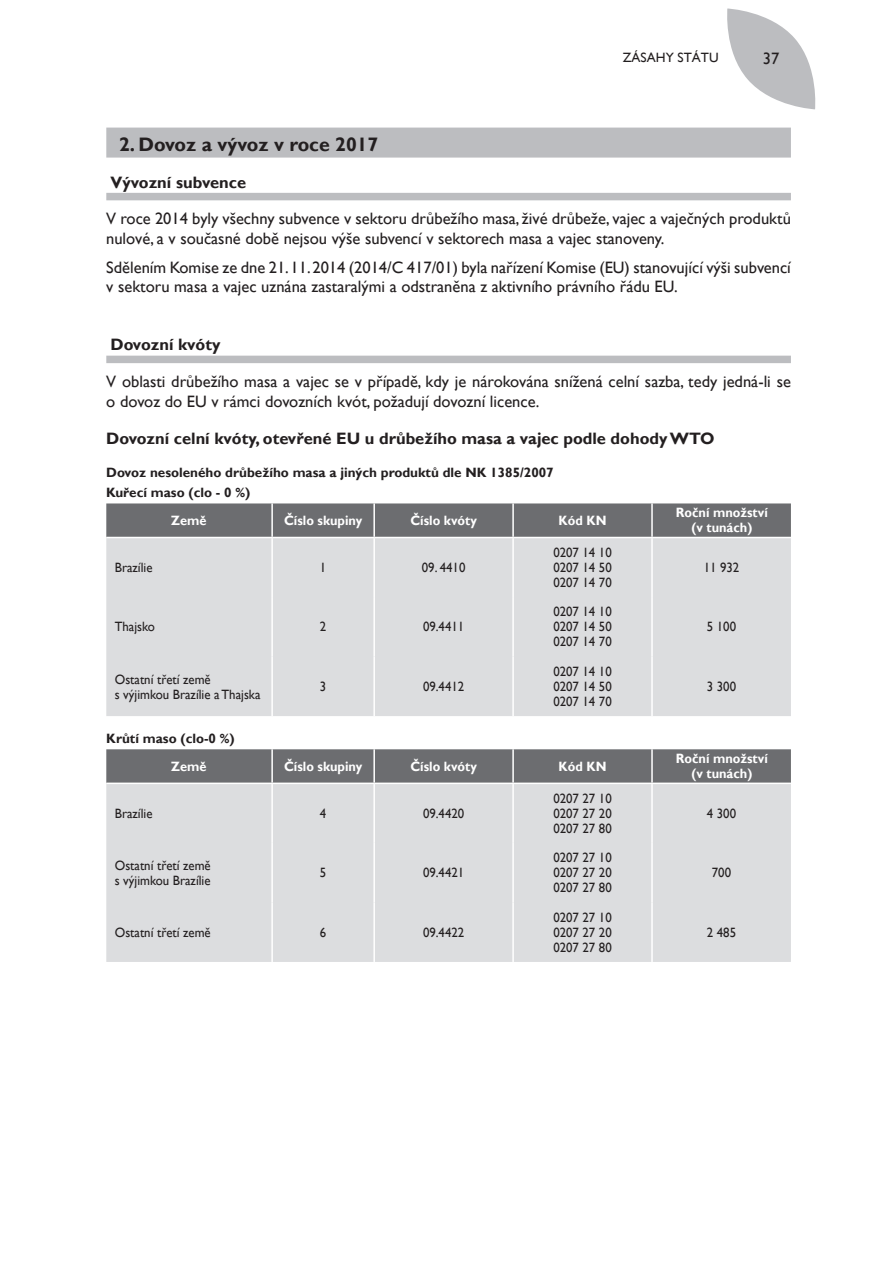
<style>
.page{position:relative;width:893px;height:1263px;background:#fff}
.page>*{position:absolute;margin:0;border:0;box-sizing:border-box;transform-origin:0 0}
.Nadpis_2{font:700 19.5px "Gill Sans";color:#231f20}
.Zakladni_MZe{font:16.5px/19.8px "Gill Sans";color:#231f20}
.Nadpis_4{font:700 16.5px "Gill Sans";color:#231f20}
.Nadpis_3{font:700 16.5px "Gill Sans";color:#231f20}
.Tabulka{font:13.5px/15px "Gill Sans";color:#231f20;scale:.95 1}
.Tabulka_Zahlavi{font:700 13.5px/15px "Gill Sans";color:#fff;text-align:center;scale:.95 1}
.Nadpis_tabulka{font:700 13.5px "Gill Sans";color:#231f20}
.Tabulka-2{font:13.5px "Gill Sans";color:#231f20}
</style>
<div class="page">
<svg style="left:727px;top:9px;width:89px;height:100px"></svg>
<div style="left:106px;top:128px;width:685px;height:30px;background:#bcbdc0"></div>
<div style="left:106px;top:193px;width:685px;height:7px;background:#bcbdc0"></div>
<div style="left:106px;top:356px;width:685px;height:7px;background:#bcbdc0"></div>
<div style="left:106px;top:503px;width:685px;height:34px;background:#6c6d70"></div>
<div style="left:106px;top:538px;width:685px;height:178px;background:#dcdddf"></div>
<hr style="left:271px;top:503px;width:2px;height:34px;background:#fff">
<hr style="left:373px;top:503px;width:2px;height:34px;background:#fff">
<hr style="left:512px;top:503px;width:2px;height:34px;background:#fff">
<hr style="left:651px;top:503px;width:2px;height:34px;background:#fff">
<hr style="left:271px;top:538px;width:2px;height:59px;background:#fff">
<hr style="left:373px;top:538px;width:2px;height:59px;background:#fff">
<hr style="left:512px;top:538px;width:2px;height:59px;background:#fff">
<hr style="left:651px;top:538px;width:2px;height:59px;background:#fff">
<hr style="left:271px;top:597px;width:2px;height:59px;background:#fff">
<hr style="left:373px;top:597px;width:2px;height:59px;background:#fff">
<hr style="left:512px;top:597px;width:2px;height:59px;background:#fff">
<hr style="left:651px;top:597px;width:2px;height:59px;background:#fff">
<hr style="left:271px;top:656px;width:2px;height:60px;background:#fff">
<hr style="left:373px;top:656px;width:2px;height:60px;background:#fff">
<hr style="left:512px;top:656px;width:2px;height:60px;background:#fff">
<hr style="left:651px;top:656px;width:2px;height:60px;background:#fff">
<div style="left:106px;top:749px;width:685px;height:33px;background:#6c6d70"></div>
<div style="left:106px;top:784px;width:685px;height:178px;background:#dcdddf"></div>
<hr style="left:271px;top:749px;width:2px;height:33px;background:#fff">
<hr style="left:373px;top:749px;width:2px;height:33px;background:#fff">
<hr style="left:512px;top:749px;width:2px;height:33px;background:#fff">
<hr style="left:651px;top:749px;width:2px;height:33px;background:#fff">
<hr style="left:271px;top:784px;width:2px;height:59px;background:#fff">
<hr style="left:373px;top:784px;width:2px;height:59px;background:#fff">
<hr style="left:512px;top:784px;width:2px;height:59px;background:#fff">
<hr style="left:651px;top:784px;width:2px;height:59px;background:#fff">
<hr style="left:271px;top:843px;width:2px;height:59px;background:#fff">
<hr style="left:373px;top:843px;width:2px;height:59px;background:#fff">
<hr style="left:512px;top:843px;width:2px;height:59px;background:#fff">
<hr style="left:651px;top:843px;width:2px;height:59px;background:#fff">
<hr style="left:271px;top:902px;width:2px;height:60px;background:#fff">
<hr style="left:373px;top:902px;width:2px;height:60px;background:#fff">
<hr style="left:512px;top:902px;width:2px;height:60px;background:#fff">
<hr style="left:651px;top:902px;width:2px;height:60px;background:#fff">
<p class="Tabulka-2" style="left:623px;top:49px;width:97px">ZÁSAHY STÁTU</p>
<p class="Zakladni_MZe" style="left:763px;top:49px;width:18px">37</p>
<p class="Nadpis_2" style="left:119px;top:132px;width:261px">2. Dovoz a vývoz v roce 2017</p>
<p class="Nadpis_3" style="left:111px;top:172px;width:137px">Vývozní subvence</p>
<p class="Zakladni_MZe" style="left:106px;top:209px;width:686px">V roce 2014 byly všechny subvence v sektoru drůbežího masa, živé drůbeže, vajec a vaječných produktů nulové, a v současné době nejsou výše subvencí v sektorech masa a vajec stanoveny.</p>
<p class="Zakladni_MZe" style="left:106px;top:257px;width:686px">Sdělením Komise ze dne 21. 11. 2014 (2014/C 417/01) byla nařízení Komise (EU) stanovující výši subvencí v sektoru masa a vajec uznána zastaralými a odstraněna z aktivního právního řádu EU.</p>
<p class="Nadpis_3" style="left:111px;top:335px;width:111px">Dovozní kvóty</p>
<p class="Zakladni_MZe" style="left:106px;top:372px;width:686px">V oblasti drůbežího masa a vajec se v případě, kdy je nárokována snížená celní sazba, tedy jedná-li se o dovoz do EU v rámci dovozních kvót, požadují dovozní licence.</p>
<p class="Nadpis_4" style="left:106px;top:428px;width:610px">Dovozní celní kvóty, otevřené EU u drůbežího masa a vajec podle dohody WTO</p>
<p class="Nadpis_tabulka" style="left:106px;top:464px;width:449px">Dovoz nesoleného drůbežího masa a jiných produktů dle NK 1385/2007</p>
<p class="Nadpis_tabulka" style="left:106px;top:485px;width:145px">Kuřecí maso (clo - 0 %)</p>
<p class="Tabulka_Zahlavi" style="left:171px;top:513px;width:39px">Země</p>
<p class="Tabulka_Zahlavi" style="left:284px;top:513px;width:84px">Číslo skupiny</p>
<p class="Tabulka_Zahlavi" style="left:410px;top:513px;width:71px">Číslo kvóty</p>
<p class="Tabulka_Zahlavi" style="left:559px;top:513px;width:52px">Kód KN</p>
<p class="Tabulka_Zahlavi" style="left:676px;top:506px;width:98px">Roční množství (v tunách)</p>
<p class="Tabulka" style="left:115px;top:560px;width:41px">Brazílie</p>
<p class="Tabulka" style="left:320px;top:560px;width:8px">1</p>
<p class="Tabulka" style="left:422px;top:560px;width:47px">09. 4410</p>
<p class="Tabulka" style="left:553px;top:545px;width:63px">0207 14 10</p>
<p class="Tabulka" style="left:553px;top:560px;width:63px">0207 14 50</p>
<p class="Tabulka" style="left:553px;top:575px;width:63px">0207 14 70</p>
<p class="Tabulka" style="left:704px;top:560px;width:39px">11 932</p>
<p class="Tabulka" style="left:115px;top:620px;width:44px">Thajsko</p>
<p class="Tabulka" style="left:320px;top:620px;width:8px">2</p>
<p class="Tabulka" style="left:423px;top:620px;width:45px">09.4411</p>
<p class="Tabulka" style="left:115px;top:672px;width:155px">Ostatní třetí země<br>s výjimkou Brazílie a Thajska</p>
<p class="Tabulka" style="left:320px;top:679px;width:8px">3</p>
<p class="Tabulka" style="left:423px;top:679px;width:45px">09.4412</p>
<p class="Tabulka" style="left:553px;top:605px;width:63px">0207 14 10</p>
<p class="Tabulka" style="left:553px;top:620px;width:63px">0207 14 50</p>
<p class="Tabulka" style="left:553px;top:635px;width:63px">0207 14 70</p>
<p class="Tabulka" style="left:553px;top:664px;width:63px">0207 14 10</p>
<p class="Tabulka" style="left:553px;top:679px;width:63px">0207 14 50</p>
<p class="Tabulka" style="left:553px;top:694px;width:63px">0207 14 70</p>
<p class="Tabulka" style="left:707px;top:620px;width:32px">5 100</p>
<p class="Tabulka" style="left:707px;top:679px;width:32px">3 300</p>
<p class="Nadpis_tabulka" style="left:106px;top:731px;width:130px">Krůtí maso (clo-0 %)</p>
<p class="Tabulka_Zahlavi" style="left:171px;top:759px;width:39px">Země</p>
<p class="Tabulka_Zahlavi" style="left:284px;top:759px;width:84px">Číslo skupiny</p>
<p class="Tabulka_Zahlavi" style="left:410px;top:759px;width:71px">Číslo kvóty</p>
<p class="Tabulka_Zahlavi" style="left:559px;top:759px;width:52px">Kód KN</p>
<p class="Tabulka_Zahlavi" style="left:676px;top:751px;width:98px">Roční množství (v tunách)</p>
<p class="Tabulka" style="left:115px;top:806px;width:41px">Brazílie</p>
<p class="Tabulka" style="left:320px;top:806px;width:8px">4</p>
<p class="Tabulka" style="left:423px;top:806px;width:45px">09.4420</p>
<p class="Tabulka" style="left:553px;top:791px;width:63px">0207 27 10</p>
<p class="Tabulka" style="left:553px;top:806px;width:63px">0207 27 20</p>
<p class="Tabulka" style="left:553px;top:821px;width:63px">0207 27 80</p>
<p class="Tabulka" style="left:707px;top:806px;width:32px">4 300</p>
<p class="Tabulka" style="left:115px;top:858px;width:103px">Ostatní třetí země s výjimkou Brazílie</p>
<p class="Tabulka" style="left:320px;top:865px;width:8px">5</p>
<p class="Tabulka" style="left:423px;top:865px;width:45px">09.4421</p>
<p class="Tabulka" style="left:115px;top:925px;width:103px">Ostatní třetí země</p>
<p class="Tabulka" style="left:320px;top:925px;width:8px">6</p>
<p class="Tabulka" style="left:423px;top:925px;width:45px">09.4422</p>
<p class="Tabulka" style="left:553px;top:850px;width:63px">0207 27 10</p>
<p class="Tabulka" style="left:553px;top:865px;width:63px">0207 27 20</p>
<p class="Tabulka" style="left:553px;top:880px;width:63px">0207 27 80</p>
<p class="Tabulka" style="left:553px;top:910px;width:63px">0207 27 10</p>
<p class="Tabulka" style="left:553px;top:925px;width:63px">0207 27 20</p>
<p class="Tabulka" style="left:553px;top:940px;width:63px">0207 27 80</p>
<p class="Tabulka" style="left:712px;top:865px;width:22px">700</p>
<p class="Tabulka" style="left:707px;top:925px;width:32px">2 485</p>
</div>
